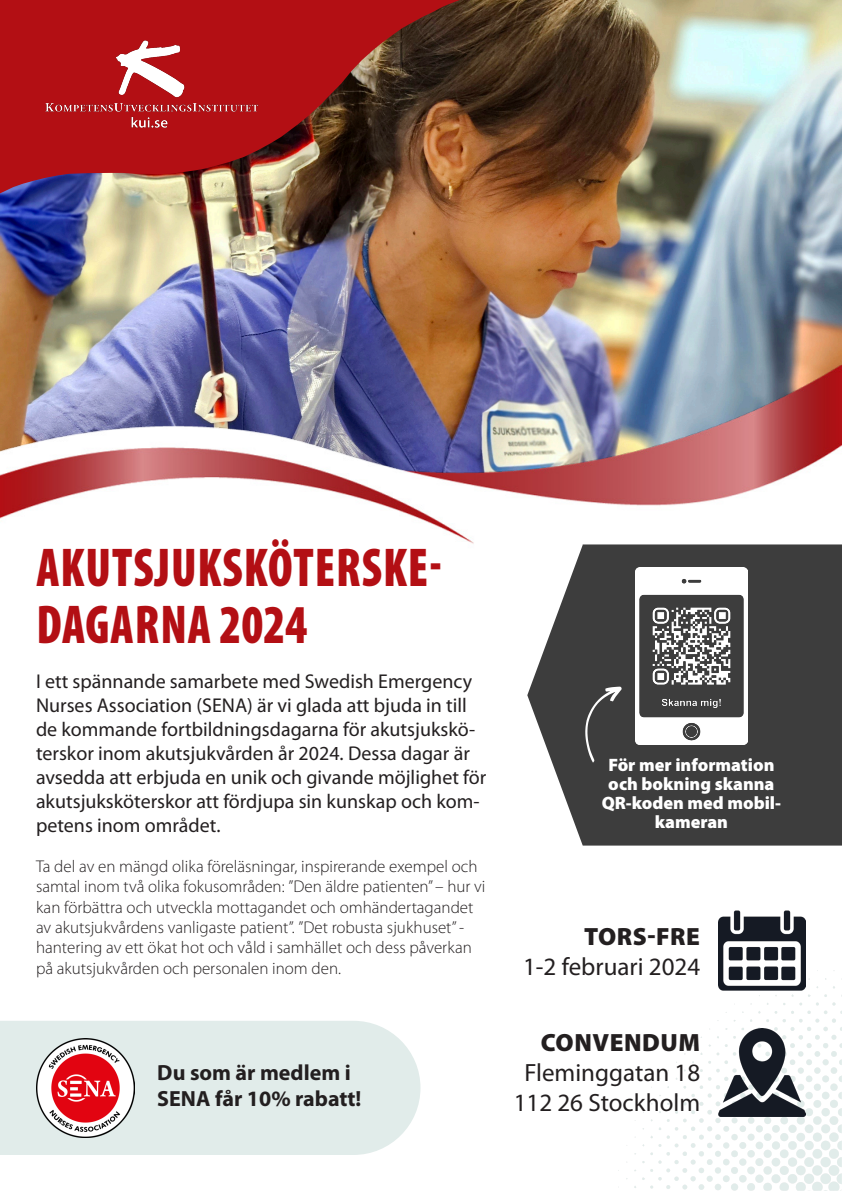
<style>
.page{position:relative;width:842px;height:1191px;background:#fff}
.page>*{position:absolute;margin:0;border:0;box-sizing:border-box;transform-origin:0 0}
.t1{font:900 condensed 55px "Myriad Pro";letter-spacing:.02em;color:#b30f14;scale:.9 1}
.t2{font:25px "Myriad Pro";color:#231f20}
.t3{font:900 25px "Myriad Pro";letter-spacing:.02em;color:#231f20}
.t4{font:700 22px/26.4px "Myriad Pro";color:#231f20}
.t5{font:20px/24px "Myriad Pro";color:#231f20}
.t6{font:900 18px/19px "Myriad Pro";color:#fff;text-align:center}
.t7{font:300 17px/20.4px "Myriad Pro";color:#231f20}
</style>
<div class="page">
<img style="left:618px;top:970px;width:224px;height:221px">
<img style="left:0;top:0;width:842px;height:356px">
<img style="left:0;top:356px;width:842px;height:188px">
<img style="left:0;top:0;width:533px;height:312px">
<img style="left:36px;top:36px;width:227px;height:96px">
<img style="left:718px;top:910px;width:88px;height:84px">
<img style="left:718px;top:1028px;width:88px;height:88px">
<div style="left:0;top:1021px;width:420px;height:134px;background:#e1ecea"></div>
<img style="left:36px;top:1038px;width:98px;height:99px">
<svg style="left:527px;top:544px;width:315px;height:301px;background:#545454"></svg>
<img style="left:636px;top:567px;width:111px;height:177px">
<svg style="left:585px;top:686px;width:37px;height:77px;background:#505050"></svg>
<p class="t1" style="left:36px;top:532px;width:452px">AKUTSJUKSKÖTERSKE-</p>
<p class="t1" style="left:36px;top:589px;width:303px">DAGARNA 2024</p>
<p class="t5" style="left:36px;top:668px;width:452px">I ett spännande samarbete med Swedish Emergency Nurses Association (SENA) är vi glada att bjuda in till de kommande fortbildningsdagarna för akutsjukskö&shy;terskor inom akutsjukvården år 2024. Dessa dagar är avsedda att erbjuda en unik och givande möjlighet för akutsjuksköterskor att fördjupa sin kunskap och kom&shy;petens inom området.</p>
<p class="t7" style="left:36px;top:855px;width:451px">Ta del av en mängd olika föreläsningar, inspirerande exempel och samtal inom två olika fokusområden: ”Den äldre patienten” – hur vi kan förbättra och utveckla mottagandet och omhändertagandet av akutsjukvårdens vanligaste patient”. ”Det robusta sjukhuset” - hantering av ett ökat hot och våld i samhället och dess påverkan på akutsjukvården och personalen inom den.</p>
<p class="t4" style="left:157px;top:1058px;width:206px">Du som är medlem i<br>SENA får 10% rabatt!</p>
<p class="t6" style="left:602px;top:755px;width:181px">För mer information och bokning skanna<br>QR-koden med mobil&shy;kameran</p>
<p class="t3" style="left:584px;top:920px;width:117px">TORS-FRE</p>
<p class="t2" style="left:523px;top:951px;width:179px">1-2 februari 2024</p>
<p class="t3" style="left:541px;top:1026px;width:161px">CONVENDUM</p>
<p class="t2" style="left:524px;top:1057px;width:177px">Fleminggatan 18</p>
<p class="t2" style="left:514px;top:1087px;width:188px">112 26 Stockholm</p>
</div>
